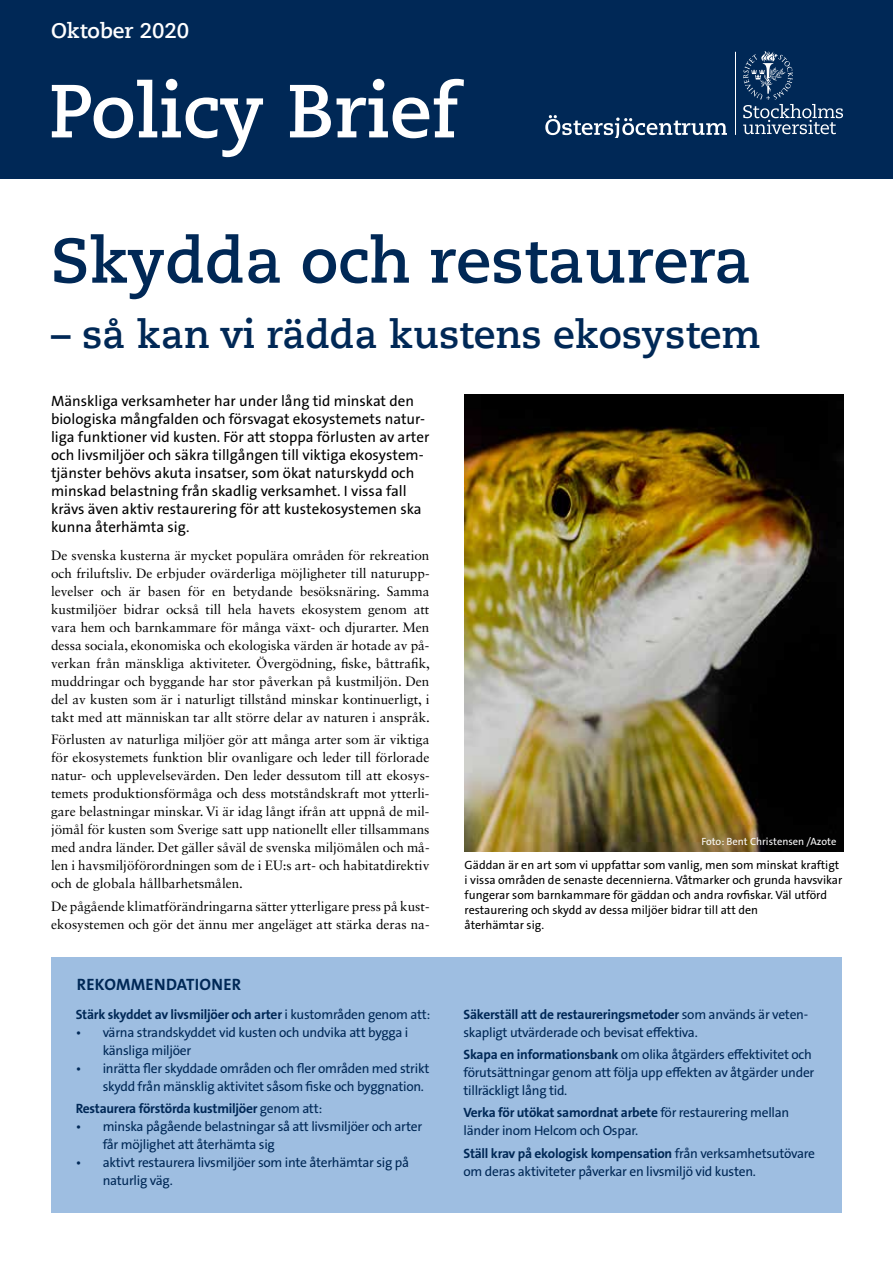
<style>
.page{position:relative;width:893px;height:1263px;background:#fff}
.page>*{position:absolute;margin:0;border:0;box-sizing:border-box;transform-origin:0 0}
.t1{font:700 75px "Caecilia Com 75";color:#fff}
.t2{font:700 63px "Caecilia Com 75";color:#002856}
.t3{font:700 39px "Caecilia Com 75";color:#002856}
.t4{font:700 21px "Caecilia Com 75";color:#fff}
.t5{font:700 16.5px "The Sans B W7";letter-spacing:.015em;color:#002856}
.t6{font:15px/18px "The Sans B W5 Plain";color:#000}
.t7{font:13.5px/18px "Sabon LT Std";color:#000;text-align:justify}
.t8{font:13.5px/18px "The Sans B W5 Plain";letter-spacing:-.02em;color:#002856}
.t9{font:700 13.5px "The Sans B W7";letter-spacing:-.02em;color:#002856}
.t10{font:12px/15px "The Sans B W5 Plain";color:#000}
.t11{font:10.5px "The Sans B W5 Plain";color:#fff}
.s1{font-family:"The Sans B W5 Plain";font-weight:400}
.s2{font-family:"The Sans B W7";font-weight:700}
</style>
<div class="page">
<div style="left:0;top:0;width:893px;height:179px;background:#002856"></div>
<hr style="left:735px;top:52px;width:1px;height:83px;background:#fff">
<svg style="left:545px;top:115px;width:182px;height:22px"></svg>
<svg style="left:743px;top:51px;width:100px;height:83px"></svg>
<div style="left:51px;top:957px;width:791px;height:255px;background:#9ebee1"></div>
<img style="left:465px;top:394px;width:378px;height:457px">
<h3 class="t4" style="left:51px;top:17px;width:140px">Oktober 2020</h3>
<h1 class="t1" style="left:49px;top:60px;width:411px">Policy Brief</h1>
<h2 class="t2" style="left:51px;top:218px;width:701px">Skydda och restaurera</h2>
<h3 class="t3" style="left:51px;top:308px;width:711px">– så kan vi rädda kustens ekosystem</h3>
<p class="t6" style="left:51px;top:391px;width:380px">Mänskliga verksamheter har under lång tid minskat den biologiska mångfalden och försvagat ekosystemets natur&shy;liga funktioner vid kusten. För att stoppa förlusten av arter och livsmiljöer och säkra tillgången till viktiga ekosystem&shy;tjänster behövs akuta insatser, som ökat naturskydd och minskad belastning från skadlig verksamhet. I vissa fall krävs även aktiv restaurering för att kustekosystemen ska kunna återhämta sig.</p>
<p class="t7" style="left:51px;top:546px;width:380px">De svenska kusterna är mycket populära områden för rekreation och friluftsliv. De erbjuder ovärderliga möjligheter till naturupp&shy;levelser och är basen för en betydande besöksnäring. Samma kustmiljöer bidrar också till hela havets ekosystem genom att vara hem och barnkammare för många växt- och djurarter. Men dessa sociala, ekonomiska och ekologiska värden är hotade av på&shy;verkan från mänskliga aktiviteter. Övergödning, fiske, båttrafik, muddringar och byggande har stor påverkan på kustmiljön. Den del av kusten som är i naturligt tillstånd minskar kontinuerligt, i takt med att människan tar allt större delar av naturen i anspråk.</p>
<p class="t7" style="left:51px;top:731px;width:380px">Förlusten av naturliga miljöer gör att många arter som är viktiga för ekosystemets funktion blir ovanligare och leder till förlorade natur- och upplevelsevärden. Den leder dessutom till att ekosys&shy;temets produktionsförmåga och dess motståndskraft mot ytterli&shy;gare belastningar minskar. Vi är idag långt ifrån att uppnå de mil&shy;jömål för kusten som Sverige satt upp nationellt eller tillsammans med andra länder. Det gäller såväl de svenska miljömålen och må&shy;len i havsmiljöförordningen som de i EU:s art- och habitatdirektiv och de globala hållbarhetsmålen.</p>
<p class="t7" style="left:51px;top:897px;width:380px">De pågående klimatförändringarna sätter ytterligare press på kust&shy;ekosystemen och gör det ännu mer angeläget att stärka deras na-</p>
<p class="t11" style="left:701px;top:835px;width:137px">Foto: Bent Christensen /Azote</p>
<p class="t10" style="left:465px;top:857px;width:379px">Gäddan är en art som vi uppfattar som vanlig, men som minskat kraftigt i vissa områden de senaste decennierna. Våtmarker och grunda havsvikar fungerar som barnkammare för gäddan och andra rovfiskar. Väl utförd restaurering och skydd av dessa miljöer bidrar till att den<br>återhämtar sig.</p>
<p class="t5" style="left:77px;top:974px;width:166px">REKOMMENDATIONER</p>
<p class="t9" style="left:76px;top:1005px;width:356px">Stärk skyddet av livsmiljöer och arter <span class="s1">i kustområden genom att:</span></p>
<p class="t8" style="left:103px;top:1023px;width:307px;text-indent:-27px">• värna strandskyddet vid kusten och undvika att bygga i känsliga miljöer</p>
<p class="t8" style="left:103px;top:1059px;width:328px;text-indent:-27px">• inrätta fler skyddade områden och fler områden med strikt skydd från mänsklig aktivitet såsom fiske och byggnation.</p>
<p class="t9" style="left:76px;top:1100px;width:248px">Restaurera förstörda kustmiljöer <span class="s1">genom att:</span></p>
<p class="t8" style="left:103px;top:1117px;width:321px;text-indent:-27px">• minska pågående belastningar så att livsmiljöer och arter får möjlighet att återhämta sig</p>
<p class="t8" style="left:103px;top:1153px;width:308px;text-indent:-27px">• aktivt restaurera livsmiljöer som inte återhämtar sig på naturlig väg.</p>
<p class="t9" style="left:463px;top:1005px;width:346px">Säkerställ att de restaureringsmetoder <span class="s1">som används är veten-</span></p>
<p class="t8" style="left:463px;top:1021px;width:350px;line-height:22.2px">skapligt utvärderade och bevisat effektiva.<br><span class="s2">Skapa en informationsbank</span> om olika åtgärders effektivitet och</p>
<p class="t8" style="left:463px;top:1063px;width:352px">förutsättningar genom att följa upp effekten av åtgärder under tillräckligt lång tid.</p>
<p class="t9" style="left:463px;top:1104px;width:327px">Verka för utökat samordnat arbete <span class="s1">för restaurering mellan</span></p>
<p class="t8" style="left:463px;top:1122px;width:176px">länder inom Helcom och Ospar.</p>
<p class="t9" style="left:463px;top:1144px;width:353px">Ställ krav på ekologisk kompensation <span class="s1">från verksamhetsutövare</span></p>
<p class="t8" style="left:463px;top:1162px;width:294px">om deras aktiviteter påverkar en livsmiljö vid kusten.</p>
</div>
